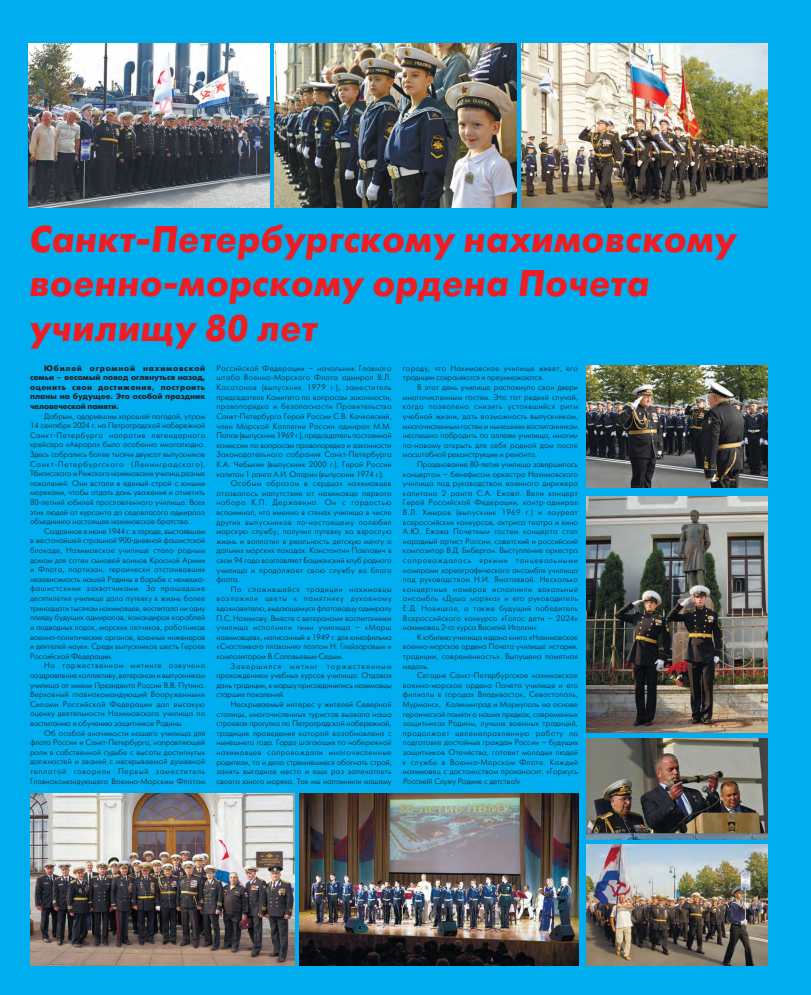
<style>
.page{position:relative;width:811px;height:995px;background:#fff}
.page>*{position:absolute;margin:0;border:0;box-sizing:border-box;transform-origin:0 0}
.ZAGOLOVOK{font:italic 700 37px/44.4px "Futuris C";letter-spacing:.02em;color:#ee1d23;scale:.95 1}
.TEKST_8x9_6{font:8px/9.6px "Futuris C";letter-spacing:-.005em;color:#231f20;text-align:justify}
.TEKST_8x9_6-2{font:700 8px/9.6px "Futuris C";letter-spacing:.015em;color:#231f20;text-align:justify}
.TEKST_8x9_6-3{font:8px/9.6px "Futuris C";letter-spacing:.015em;color:#231f20}
</style>
<div class="page">
<hr style="left:0;top:0;width:1px;height:994px;background:#00aeef">
<div style="left:1px;top:0;width:809px;height:994px;background:#00aeef"></div>
<img style="left:30px;top:793px;width:264px;height:172px">
<img style="left:586px;top:365px;width:181px;height:123px">
<img style="left:29px;top:43px;width:240px;height:165px">
<img style="left:586px;top:738px;width:180px;height:101px">
<img style="left:586px;top:496px;width:181px;height:236px">
<img style="left:274px;top:44px;width:242px;height:164px">
<img style="left:586px;top:844px;width:181px;height:121px">
<img style="left:521px;top:44px;width:246px;height:164px">
<img style="left:300px;top:793px;width:278px;height:172px">
<p class="ZAGOLOVOK" style="left:30px;top:218px;width:744px">Санкт-Петербургскому нахимовскому военно-морскому ордена Почета училищу 80 лет</p>
<p class="TEKST_8x9_6-2" style="left:30px;top:363px;width:177px;text-indent:14px">Юбилей огромной нахимовской семьи – весомый повод оглянуться назад, оценить свои достижения, построить планы на будущее. Это особой праздник человеческой памяти.</p>
<p class="TEKST_8x9_6" style="left:30px;top:411px;width:177px;text-indent:14px">Добрым, одарившим хорошей погодой, утром 14 сентября 2024 г. на Петроградской набережной Санкт-Петербурга напротив легендарного крейсера «Аврора» было особенно многолюдно.<br>Здесь собрались более тысячи двухсот выпускников Санкт-Петербургского (Ленинградского), Тбилисского и Рижского нахимовских училищ разных поколений. Они встали в единый строй с юными моряками, чтобы отдать дань уважения и отметить 80-летний юбилей прославленного училища. Всех этих людей от курсанта до седовласого адмирала объединило настоящее нахимовское братство.</p>
<p class="TEKST_8x9_6" style="left:30px;top:526px;width:177px;text-indent:14px">Созданное в июне 1944 г. в городе, выстоявшем в жесточайшей страшной 900-дневной фашистской блокаде, Нахимовское училище стало родным домом для сотен сыновей воинов Красной Армии и Флота, партизан, героически отстаивавших независимость нашей Родины в борьбе с немецко&shy;фашистскими захватчиками. За прошедшие десятилетия училище дало путевку в жизнь более тринадцати тысячам нахимовцев, воспитало ни одну плеяду будущих адмиралов, командиров кораблей и подводных лодок, морских летчиков, работников военно-политических органов, военных инженеров и деятелей науки. Среди выпускников шесть Героев Российской Федерации.</p>
<p class="TEKST_8x9_6" style="left:30px;top:661px;width:177px;text-indent:14px">На торжественном митинге озвучено поздравление коллективу, ветеранам и выпускникам училища от имени Президента России В.В. Путина.<br>Верховный главнокомандующий Вооруженными Силами Российской Федерации дал высокую оценку деятельности Нахимовского училища по воспитанию и обучению защитников Родины.</p>
<p class="TEKST_8x9_6" style="left:30px;top:728px;width:176px;text-indent:14px">Об особой значимости нашего училища для флота России и Санкт-Петербурга, направляющей роли в собственной судьбе с высоты достигнутых должностей и званий с нескрываемой душевной теплотой говорили Первый заместитель Главнокомандующего Военно-Морским Флотом</p>
<p class="TEKST_8x9_6" style="left:216px;top:363px;width:176px">Российской Федерации – начальник Главного штаба Военно-Морского Флота адмирал В.Л.<br>Касатонов (выпускник 1979 г.), заместитель председателя Комитета по вопросам законности, правопорядка и безопасности Правительства Санкт-Петербурга Герой России С.В. Качковский, член Морской Коллегии России адмирал М.М.<br>Попов (выпускник 1969 г.), председатель постоянной комиссии по вопросам правопорядка и законности Законодательного собрания Санкт-Петербурга К.А. Чебыкин (выпускник 2000 г.), Герой России капитан 1 ранга А.И. Опарин (выпускник 1974 г.).</p>
<p class="TEKST_8x9_6" style="left:216px;top:479px;width:177px;text-indent:14px">Особым образом в сердцах нахимовцев отозвалось напутствие от нахимовца первого набора К.П. Державина. Он с гордостью вспоминал, что именно в стенах училища в числе других выпускников по-настоящему полюбил морскую службу, получил путевку во взрослую жизнь и воплотил в реальность детскую мечту о дальних морских походах. Константин Павлович в свои 94 года возглавляет Боцманский клуб родного училища и продолжает свою службу во благо флота.</p>
<p class="TEKST_8x9_6" style="left:216px;top:584px;width:177px;text-indent:14px">По сложившейся традиции нахимовцы возложили цветы к памятнику духовному вдохновителю, выдающемуся флотоводцу адмиралу П.С. Нахимову. Вместе с ветеранами воспитанники училища исполнили гимн училища – «Марш нахимовцев», написанный в 1949 г. для кинофильма «Счастливого плавания» поэтом Н. Глейзаровым и композитором В.Соловьевым-Седым.</p>
<p class="TEKST_8x9_6" style="left:216px;top:661px;width:177px;text-indent:14px">Завершился митинг торжественным прохождением учебных курсов училища. Отдавая дань традиции, к маршу присоединились нахимовцы старших поколений.</p>
<p class="TEKST_8x9_6" style="left:216px;top:699px;width:177px;text-indent:14px">Нескрываемый интерес у жителей Северной столицы, многочисленных туристов вызвала наша строевая прогулка по Петроградской набережной, традиция проведения которой возобновлена с нынешнего года. Гордо шагающих по набережной нахимовцев сопровождали многочисленные родители, то и дело стремившиеся обогнать строй, занять выгодное место и еще раз запечатлеть своего юного моряка. Так мы напомнили нашему</p>
<p class="TEKST_8x9_6-3" style="left:403px;top:363px;width:176px">городу, что Нахимовское училище живет, его традиции сохраняются и преумножаются.</p>
<p class="TEKST_8x9_6" style="left:403px;top:383px;width:177px;text-indent:14px">В этот день училище распахнуло свои двери многочисленным гостям. Это тот редкий случай, когда позволено снизить устоявшийся ритм учебной жизни, дать возможность выпускникам, многочисленным гостям и нынешним воспитанникам неспешно побродить по аллеям училища, многим по-новому открыть для себя родной дом после масштабной реконструкции и ремонта.</p>
<p class="TEKST_8x9_6" style="left:403px;top:459px;width:177px;text-indent:14px">Празднование 80-летия училища завершилось концертом – бенефисом оркестра Нахимовского училища под руководством военного дирижера капитана 2 ранга С.А. Ежова. Вели концерт Герой Российской Федерации, контр-адмирал В.Л. Хмыров (выпускник 1969 г.) и лауреат всероссийских конкурсов, актриса театра и кино А.Ю. Ежова Почетным гостем концерта стал народный артист России, советский и российский композитор В.Д. Биберган. Выступление оркестра сопровождалось яркими танцевальными номерами хореографического ансамбля училища под руководством Н.И. Яматаевой. Несколько концертных номеров исполнили вокальный ансамбль «Душа моряка» и его руководитель Е.Д. Новицкая, а также будущий победитель Всероссийского конкурса «Голос дети – 2024» нахимовец 2-го курса Василий Иголкин.</p>
<p class="TEKST_8x9_6" style="left:403px;top:632px;width:176px;text-indent:14px">К юбилею училища издана книга «Нахимовское военно-морское ордена Почета училище: история, традиции, современность». Выпущена памятная медаль.</p>
<p class="TEKST_8x9_6" style="left:403px;top:671px;width:177px;text-indent:14px">Сегодня Санкт-Петербургское нахимовское военно-морское ордена Почета училище и его филиалы в городах Владивосток, Севастополь, Мурманск, Калининград и Мариуполь на основе героической памяти о наших предках, современных защитниках Родины, лучших военных традиций, продолжает целенаправленную работу по подготовке достойных граждан России – будущих защитников Отечества, готовит молодых людей к службе в Военно-Морском Флоте. Каждый нахимовец с достоинством произносит: «Горжусь Россией! Служу Родине с детства!»</p>
</div>
